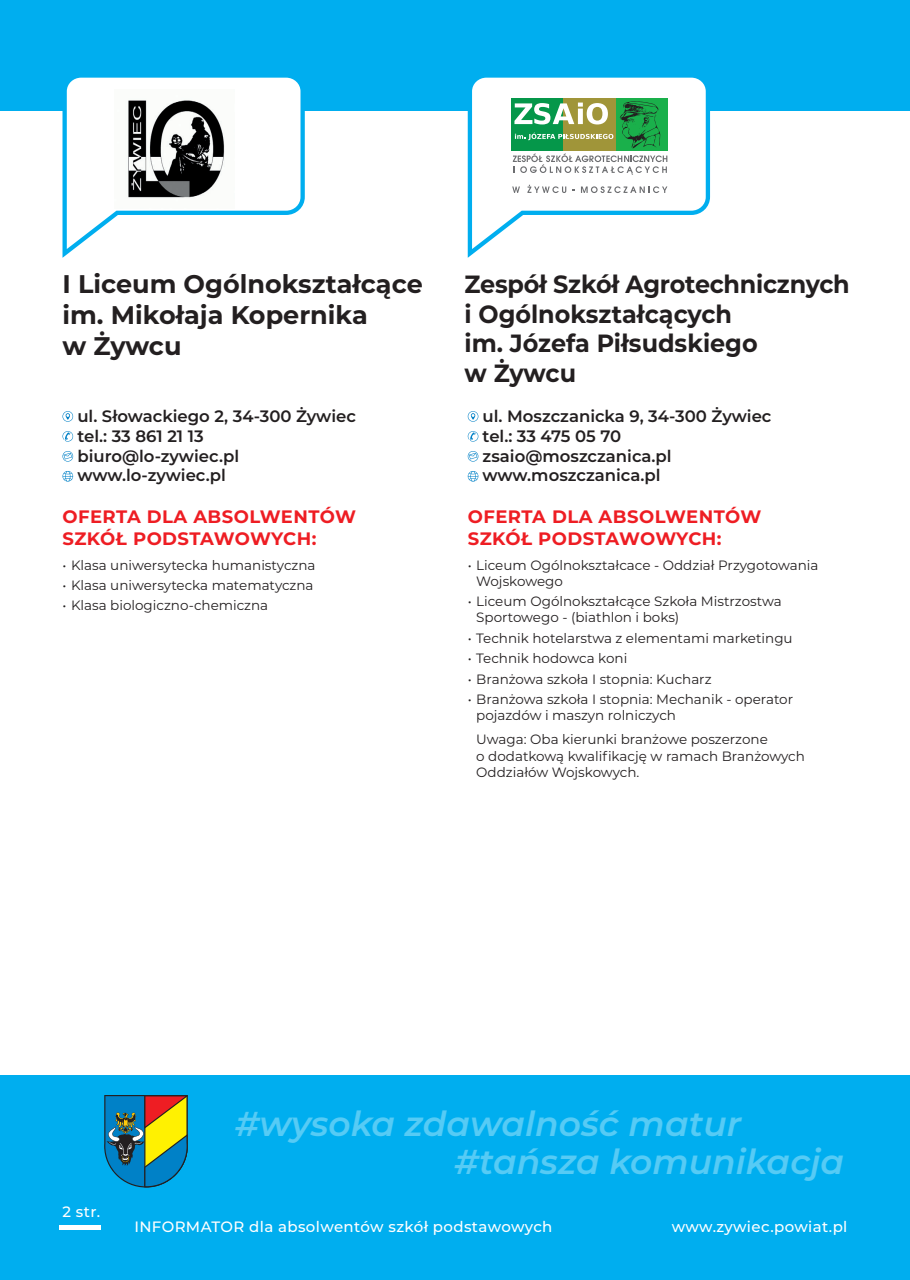
<style>
.page{position:relative;width:910px;height:1280px;background:#fff}
.page>*{position:absolute;margin:0;border:0;box-sizing:border-box;transform-origin:0 0}
.t1{font:italic 600 34.5px "Montserrat";color:#56cbf5}
.t2{font:700 25.5px/30.6px "Montserrat";color:#231f20}
.t3{font:700 24.9px/29.8px "Montserrat";letter-spacing:-.01em;color:#231f20;scale:.96 1}
.t4{font:700 18px/21.6px "Montserrat";letter-spacing:.025em;color:#ee1d23}
.t5{font:600 16.5px/19.8px "Montserrat";color:#231f20}
.t6{font:500 15px "Montserrat";letter-spacing:.025em;color:#fff}
.t7{font:13.5px/16.2px "Montserrat";color:#231f20}
</style>
<div class="page">
<div style="left:0;top:1075px;width:910px;height:205px;background:#00aeef"></div>
<svg style="left:104px;top:1095px;width:84px;height:92px;background:#548779"></svg>
<hr style="left:60px;top:1225px;width:41px;height:4px;background:#fff">
<div style="left:0;top:0;width:910px;height:111px;background:#00aeef"></div>
<svg style="left:467px;top:111px;width:244px;height:147px"></svg>
<svg style="left:62px;top:77px;width:243px;height:181px"></svg>
<img style="left:115px;top:89px;width:119px;height:119px">
<svg style="left:470px;top:77px;width:238px;height:176px"></svg>
<svg style="left:63px;top:471px;width:10px;height:11px"></svg>
<svg style="left:63px;top:431px;width:10px;height:11px"></svg>
<svg style="left:63px;top:451px;width:10px;height:11px"></svg>
<svg style="left:63px;top:411px;width:10px;height:11px"></svg>
<svg style="left:468px;top:471px;width:10px;height:11px"></svg>
<svg style="left:468px;top:431px;width:10px;height:11px"></svg>
<svg style="left:468px;top:451px;width:10px;height:11px"></svg>
<svg style="left:468px;top:411px;width:10px;height:11px"></svg>
<h2 class="t2" style="left:63px;top:268px;width:362px">I Liceum Ogólnokształcące im. Mikołaja Kopernika<br>w Żywcu</h2>
<p class="t5" style="left:77px;top:405px;width:280px">ul. Słowackiego 2, 34-300 Żywiec tel.: 33 861 21 13 biuro@lo-zywiec.pl www.lo-zywiec.pl</p>
<h3 class="t4" style="left:63px;top:505px;width:295px">OFERTA DLA ABSOLWENTÓW<br>SZKÓŁ PODSTAWOWYCH:</h3>
<p class="t7" style="left:63px;top:556px;width:255px">• Klasa uniwersytecka humanistyczna</p>
<p class="t7" style="left:63px;top:577px;width:253px">• Klasa uniwersytecka matematyczna</p>
<p class="t7" style="left:63px;top:597px;width:207px">• Klasa biologiczno-chemiczna</p>
<h3 class="t3" style="left:465px;top:268px;width:403px">Zespół Szkół Agrotechnicznych i Ogólnokształcących<br>im. Józefa Piłsudskiego<br>w Żywcu</h3>
<p class="t5" style="left:483px;top:405px;width:290px">ul. Moszczanicka 9, 34-300 Żywiec tel.: 33 475 05 70 zsaio@moszczanica.pl www.moszczanica.pl</p>
<h3 class="t4" style="left:468px;top:505px;width:295px">OFERTA DLA ABSOLWENTÓW<br>SZKÓŁ PODSTAWOWYCH:</h3>
<p class="t7" style="left:476px;top:556px;width:344px;text-indent:-9px">• Liceum Ogólnokształcace - Oddział Przygotowania<br>Wojskowego</p>
<p class="t7" style="left:476px;top:593px;width:307px;text-indent:-9px">• Liceum Ogólnokształcące Szkoła Mistrzostwa<br>Sportowego - (biathlon i boks)</p>
<p class="t7" style="left:468px;top:629px;width:326px">• Technik hotelarstwa z elementami marketingu</p>
<p class="t7" style="left:468px;top:650px;width:161px">• Technik hodowca koni</p>
<p class="t7" style="left:468px;top:670px;width:245px">• Branżowa szkoła I stopnia: Kucharz</p>
<p class="t7" style="left:476px;top:691px;width:318px;text-indent:-9px">• Branżowa szkoła I stopnia: Mechanik - operator pojazdów i maszyn rolniczych</p>
<p class="t7" style="left:476px;top:731px;width:330px">Uwaga: Oba kierunki branżowe poszerzone<br>o dodatkową kwalifikację w ramach Branżowych<br>Oddziałów Wojskowych.</p>
<h1 class="t1" style="left:235px;top:1100px;width:508px">#wysoka zdawalność matur</h1>
<p class="t6" style="left:63px;top:1202px;width:39px">2 str.</p>
<h1 class="t1" style="left:454px;top:1137px;width:391px">#tańsza komunikacja</h1>
<p class="t6" style="left:134px;top:1216px;width:419px">INFORMATOR dla absolwentów szkół podstawowych</p>
<p class="t6" style="left:672px;top:1216px;width:177px">www.zywiec.powiat.pl</p>
</div>
